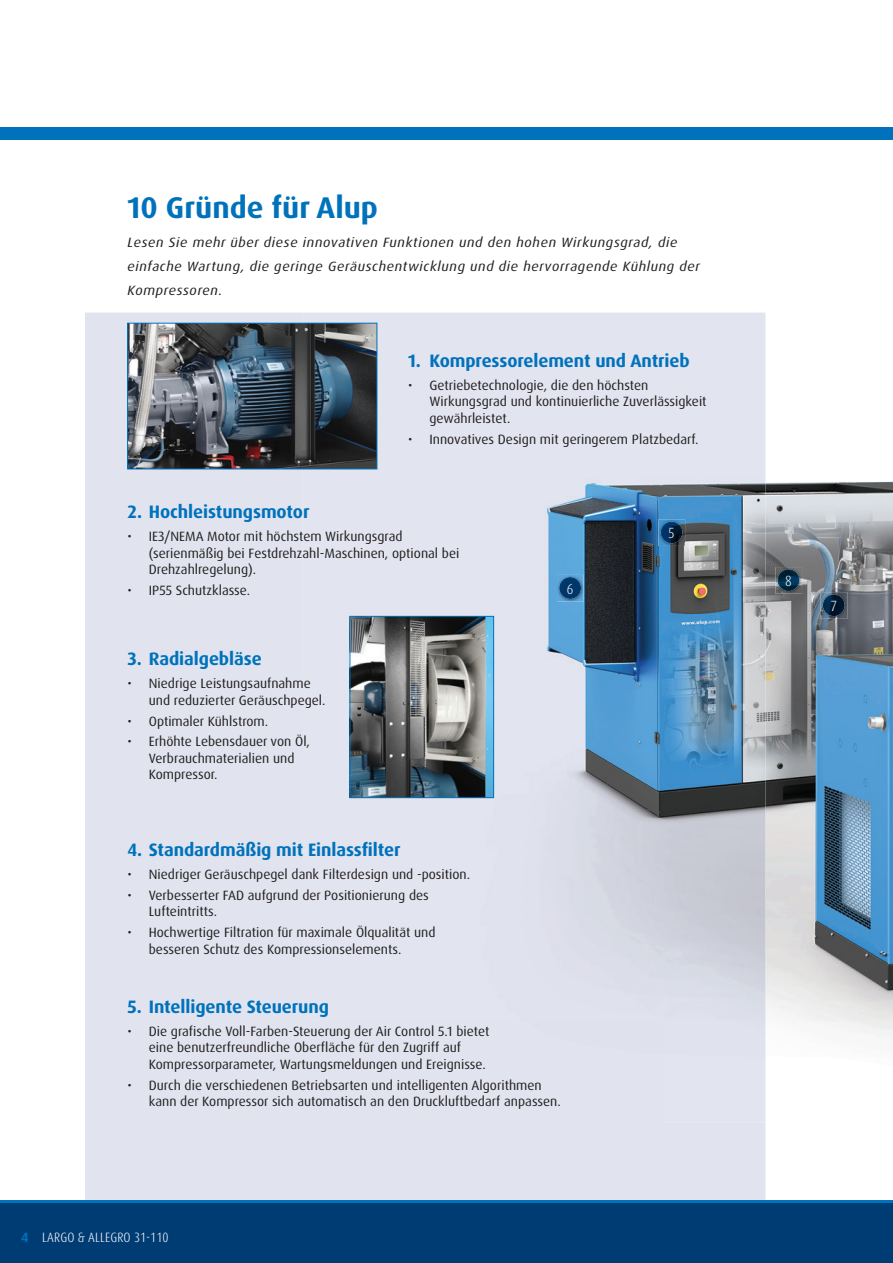
<style>
.page{position:relative;width:893px;height:1263px;background:#fff}
.page>*{position:absolute;margin:0;border:0;box-sizing:border-box;transform-origin:0 0}
.t1{font:700 30px "Dax Pro";color:#0072bc}
.t2{font:700 18px "Dax Pro";letter-spacing:-.005em;color:#0072bc}
.t3{font:300 condensed 14.7px "Dax Pro";color:#fff}
.t4{font:13.5px/16.5px "Dax Pro";color:#231f20}
.t5{font:italic 13.5px/24px "Dax Pro";letter-spacing:.04em;color:#231f20;scale:1.05 1}
.t6{font:300 condensed 13.5px "Dax Pro";letter-spacing:.01em;color:#fff}
.s1{font-weight:700;font-stretch:normal;color:#0072bc}
</style>
<div class="page">
<div style="left:85px;top:313px;width:680px;height:887px;background:#e1e4ef"></div>
<img style="left:765px;top:338px;width:128px;height:785px">
<img style="left:303px;top:313px;width:462px;height:810px">
<div style="left:0;top:128px;width:893px;height:12px;background:#0072bc"></div>
<div style="left:0;top:1202px;width:893px;height:61px;background:#003c74"></div>
<hr style="left:0;top:1200px;width:893px;height:3px;background:#0072bc">
<img style="left:352px;top:618px;width:140px;height:178px">
<div style="left:350px;top:616px;width:144px;height:182px;border:1px solid #0072bc"></div>
<img style="left:129px;top:325px;width:246px;height:142px">
<div style="left:127px;top:323px;width:250px;height:146px;border:1px solid #0072bc"></div>
<img style="left:557px;top:575px;width:27px;height:26px">
<img style="left:559px;top:577px;width:22px;height:22px;border-radius:11px">
<img style="left:775px;top:567px;width:27px;height:27px">
<img style="left:778px;top:569px;width:21px;height:22px;border-radius:11px">
<img style="left:821px;top:592px;width:26px;height:27px">
<img style="left:823px;top:594px;width:22px;height:22px;border-radius:11px">
<img style="left:658px;top:519px;width:27px;height:27px">
<img style="left:661px;top:521px;width:21px;height:22px;border-radius:11px">
<h1 class="t1" style="left:128px;top:189px;width:252px">10 Gründe für Alup</h1>
<p class="t5" style="left:128px;top:230px;width:547px">Lesen Sie mehr über diese innovativen Funktionen und den hohen Wirkungsgrad, die einfache Wartung, die geringe Geräuschentwicklung und die hervorragende Kühlung der<br>Kompressoren.</p>
<h2 class="t2" style="left:408px;top:349px;width:283px">1. Kompressorelement und Antrieb</h2>
<p class="t4" style="left:429px;top:377px;width:279px;text-indent:-21px">• Getriebetechnologie, die den höchsten<br>Wirkungsgrad und kontinuierliche Zuverlässigkeit gewährleistet.</p>
<p class="t4" style="left:408px;top:431px;width:292px">• Innovatives Design mit geringerem Platzbedarf.</p>
<h2 class="t2" style="left:128px;top:500px;width:183px">2. Hochleistungsmotor</h2>
<p class="t4" style="left:149px;top:528px;width:312px;text-indent:-21px">• IE3/NEMA Motor mit höchstem Wirkungsgrad (serienmäßig bei Festdrehzahl-Maschinen, optional bei<br>Drehzahlregelung).</p>
<p class="t4" style="left:128px;top:582px;width:124px">• IP55 Schutzklasse.</p>
<h2 class="t2" style="left:128px;top:647px;width:136px">3. Radialgebläse</h2>
<p class="t4" style="left:149px;top:675px;width:178px;text-indent:-21px">• Niedrige Leistungsaufnahme und reduzierter Geräuschpegel.</p>
<p class="t4" style="left:128px;top:713px;width:142px">• Optimaler Kühlstrom.</p>
<p class="t4" style="left:149px;top:733px;width:163px;text-indent:-21px">• Erhöhte Lebensdauer von Öl,<br>Verbrauchmaterialien und<br>Kompressor.</p>
<h2 class="t2" style="left:128px;top:838px;width:275px">4. Standardmäßig mit Einlassfilter</h2>
<p class="t4" style="left:128px;top:866px;width:344px">• Niedriger Geräuschpegel dank Filterdesign und -position.</p>
<p class="t4" style="left:149px;top:887px;width:281px;text-indent:-21px">• Verbesserter FAD aufgrund der Positionierung des<br>Lufteintritts.</p>
<p class="t4" style="left:149px;top:924px;width:288px;text-indent:-21px">• Hochwertige Filtration für maximale Ölqualität und besseren Schutz des Kompressionselements.</p>
<p class="t3" style="left:567px;top:579px;width:8px">6</p>
<h2 class="t2" style="left:128px;top:995px;width:203px">5. Intelligente Steuerung</h2>
<p class="t4" style="left:149px;top:1023px;width:342px;text-indent:-21px">• Die grafische Voll-Farben-Steuerung der Air Control 5.1 bietet eine benutzerfreundliche Oberfläche für den Zugriff auf<br>Kompressorparameter, Wartungsmeldungen und Ereignisse.</p>
<p class="t4" style="left:149px;top:1077px;width:413px;text-indent:-21px">• Durch die verschiedenen Betriebsarten und intelligenten Algorithmen kann der Kompressor sich automatisch an den Druckluftbedarf anpassen.</p>
<p class="t6" style="left:21px;top:1228px;width:149px"><span class="s1">4</span> LARGO &amp; ALLEGRO 31-110</p>
<p class="t3" style="left:668px;top:524px;width:8px">5</p>
<p class="t3" style="left:785px;top:571px;width:8px">8</p>
<p class="t3" style="left:830px;top:596px;width:8px">7</p>
</div>
